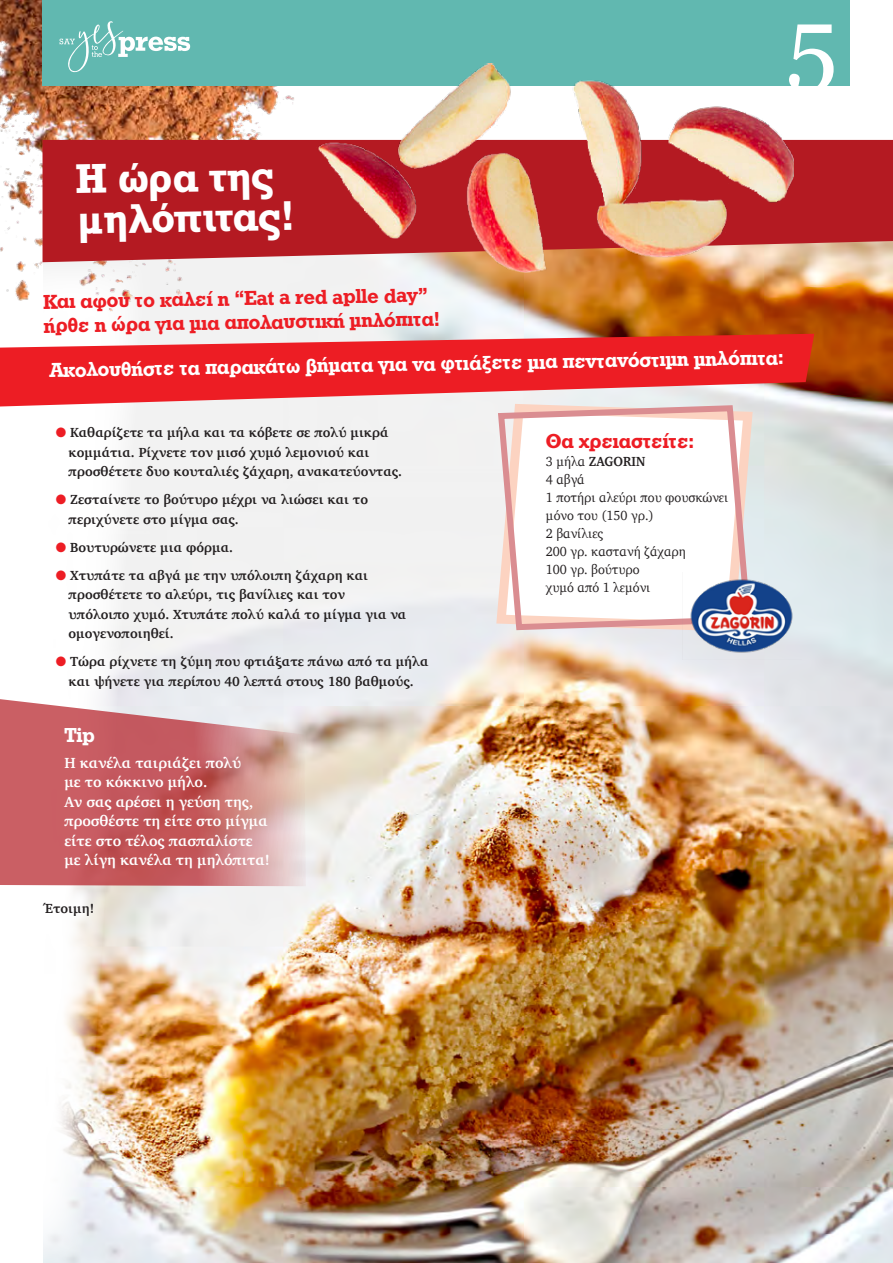
<style>
.page{position:relative;width:893px;height:1263px;background:#fff}
.page>*{position:absolute;margin:0;border:0;box-sizing:border-box;transform-origin:0 0}
.t1{font:97.5px "Georgia";color:#fff}
.t2{font:700 39px/40.5px "Rockwell";color:#fff}
.t3{font:21px/24px "UB Rockwell Bold";letter-spacing:-.005em;color:#ed1d24}
.t4{font:21px "UB Rockwell Bold";color:#fff}
.t5{font:700 15px/19.5px "Charter";letter-spacing:-.005em;color:#fff}
.t6{font:700 13.5px/19.5px "Charter";color:#231f20}
.t7{font:13.5px/18px "Charter";letter-spacing:-.005em;color:#231f20;scale:.94 1}
.s1{color:#ed1d24}
.s2{font-weight:700}
</style>
<div class="page">
<img style="left:146px;top:262px;width:747px;height:1001px">
<svg style="left:0;top:311px;width:146px;height:952px"></svg>
<img style="left:0;top:0;width:390px;height:311px">
<svg style="left:0;top:334px;width:814px;height:72px;fill:#ed1d24"></svg>
<svg style="left:0;top:697px;width:306px;height:189px;fill:#ca5f64"></svg>
<div style="left:43px;top:0;width:807px;height:85px;background:#61b8b0"></div>
<svg style="left:60px;top:21px;width:130px;height:51px"></svg>
<svg style="left:491px;top:399px;width:266px;height:237px"></svg>
<svg style="left:495px;top:402px;width:259px;height:231px"></svg>
<div style="left:43px;top:140px;width:850px;height:122px;background:#b41a22"></div>
<img style="left:317px;top:64px;width:477px;height:209px">
<img style="left:683px;top:573px;width:119px;height:86px">
<h2 class="t2" style="left:75px;top:158px;width:221px;rotate:-1deg">Η ώρα της μηλόπιτας!</h2>
<h3 class="t3" style="left:43px;top:289px;width:398px;rotate:-1deg">Και αφού το καλεί η “Eat a red aplle day” ήρθε η ώρα για μια απολαυστική μηλόπιτα!</h3>
<h1 class="t1" style="left:786px;top:-29px;width:53px">5</h1>
<h3 class="t4" style="left:49px;top:358px;width:736px;rotate:-1deg">Ακολουθήστε τα παρακάτω βήματα για να φτιάξετε μια πεντανόστιμη μηλόπιτα:</h3>
<p class="t6" style="left:69px;top:423px;width:335px;text-indent:-13px"><span class="s1">●</span> Καθαρίζετε τα μήλα και τα κόβετε σε πολύ μικρά κομμάτια. Ρίχνετε τον μισό χυμό λεμονιού και προσθέτετε δυο κουταλιές ζάχαρη, ανακατεύοντας.</p>
<p class="t6" style="left:69px;top:490px;width:301px;text-indent:-13px"><span class="s1">●</span> Ζεσταίνετε το βούτυρο μέχρι να λιώσει και το περιχύνετε στο μίγμα σας.</p>
<p class="t6" style="left:56px;top:537px;width:179px"><span class="s1">●</span> Βουτυρώνετε μια φόρμα.</p>
<p class="t6" style="left:69px;top:565px;width:339px;text-indent:-13px"><span class="s1">●</span> Χτυπάτε τα αβγά με την υπόλοιπη ζάχαρη και προσθέτετε το αλεύρι, τις βανίλιες και τον υπόλοιπο χυμό. Χτυπάτε πολύ καλά το μίγμα για να ομογενοποιηθεί.</p>
<p class="t6" style="left:56px;top:652px;width:374px;text-align:center"><span class="s1">●</span> Τώρα ρίχνετε τη ζύμη που φτιάξατε πάνω από τα μήλα και ψήνετε για περίπου 40 λεπτά στους 180 βαθμούς.</p>
<h3 class="t4" style="left:64px;top:723px;width:32px">Tip</h3>
<p class="t5" style="left:64px;top:753px;width:207px">H κανέλα ταιριάζει πολύ<br>με το κόκκινο μήλο.<br>Αν σας αρέσει η γεύση της, προσθέστε τη είτε στο μίγμα είτε στο τέλος πασπαλίστε με λίγη κανέλα τη μηλόπιτα!</p>
<p class="t6" style="left:43px;top:898px;width:53px">Έτοιμη!</p>
<h3 class="t3" style="left:546px;top:429px;width:150px">Θα χρειαστείτε:</h3>
<p class="t7" style="left:546px;top:452px;width:196px">3 μήλα <span class="s2">ZAGORIN<br></span>4 αβγά<br>1 ποτήρι αλεύρι που φουσκώνει μόνο του (150 γρ.)<br>2 βανίλιες<br>200 γρ. καστανή ζάχαρη<br>100 γρ. βούτυρο<br>χυμό από 1 λεμόνι</p>
</div>
